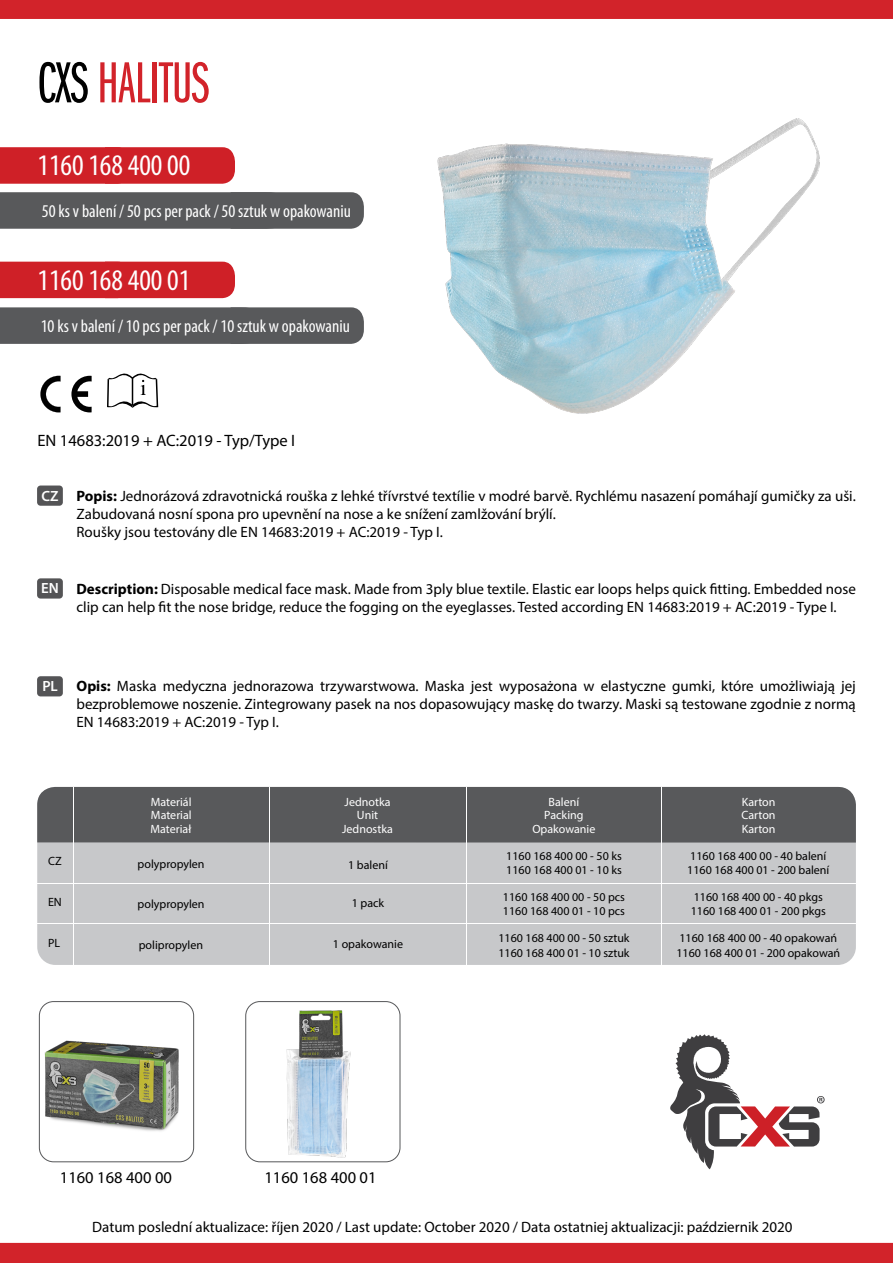
<style>
.page{position:relative;width:893px;height:1263px;background:#fff}
.page>*{position:absolute;margin:0;border:0;box-sizing:border-box;transform-origin:0 0}
.t1{font:60px "Franklin Got Itc DOT Boo Ext Com";letter-spacing:-.01em;color:#d2232a}
.t2{font:condensed 30px "Myriad Pro";color:#fff}
.t3{font:condensed 18px "Myriad Pro";color:#fff}
.t4{font:16.5px "Myriad Pro";color:#000}
.t5{font:15px/18px "Myriad Pro";color:#000}
.t6{font:600 14.85px "Myriad Pro";color:#fff}
.t7{font:12px/14.4px "Myriad Pro";color:#000}
.t8{font:12px "Myriad Pro";color:#fff}
.s1{color:#000}
.s2{font-weight:700}
</style>
<div class="page">
<div style="left:0;top:147px;width:235px;height:37px;background:#cf2027"></div>
<svg style="left:670px;top:1034px;width:155px;height:135px"></svg>
<svg style="left:107px;top:373px;width:51px;height:35px"></svg>
<svg style="left:40px;top:376px;width:21px;height:36px"></svg>
<svg style="left:71px;top:376px;width:21px;height:36px"></svg>
<div style="left:0;top:262px;width:235px;height:36px;background:#cf2027"></div>
<img style="left:437px;top:118px;width:383px;height:296px">
<img style="left:39px;top:1002px;width:155px;height:160px">
<div style="left:39px;top:1001px;width:155px;height:161px;border:1px solid #58595b;border-radius:14px"></div>
<img style="left:286px;top:1010px;width:65px;height:148px">
<div style="left:245px;top:1001px;width:155px;height:161px;border:1px solid #58595b;border-radius:14px"></div>
<div style="left:0;top:192px;width:364px;height:37px;background:#58595b"></div>
<div style="left:0;top:307px;width:364px;height:37px;background:#58595b"></div>
<div style="left:37px;top:485px;width:26px;height:21px;background:#545456;border-radius:3px"></div>
<div style="left:37px;top:578px;width:26px;height:21px;background:#545456;border-radius:3px"></div>
<div style="left:37px;top:676px;width:26px;height:20px;background:#545456;border-radius:3px"></div>
<div style="left:0;top:0;width:893px;height:19px;background:#d2232a"></div>
<div style="left:0;top:1243px;width:893px;height:20px;background:#d2232a"></div>
<div style="left:37px;top:787px;width:819px;height:178px;background:#c7c8ca;border-radius:18px"></div>
<div style="left:37px;top:787px;width:819px;height:55px;background:#58595b"></div>
<hr style="left:73px;top:787px;width:1px;height:178px;background:#fff">
<hr style="left:37px;top:923px;width:819px;height:1px;background:#fff">
<hr style="left:37px;top:883px;width:819px;height:1px;background:#fff">
<hr style="left:661px;top:787px;width:1px;height:178px;background:#fff">
<hr style="left:466px;top:787px;width:1px;height:178px;background:#fff">
<hr style="left:269px;top:787px;width:1px;height:178px;background:#fff">
<h1 class="t1" style="left:37px;top:51px;width:173px"><span class="s1">CXS</span> HALITUS</h1>
<h2 class="t2" style="left:38px;top:147px;width:154px">1160 168 400 00</h2>
<p class="t3" style="left:42px;top:200px;width:311px">50 ks v balení / 50 pcs per pack / 50 sztuk w opakowaniu</p>
<h2 class="t2" style="left:38px;top:261px;width:154px">1160 168 400 01</h2>
<p class="t3" style="left:41px;top:316px;width:311px">10 ks v balení / 10 pcs per pack / 10 sztuk w opakowaniu</p>
<p class="t4" style="left:38px;top:430px;width:259px">EN 14683:2019 + AC:2019 - Typ/Type I</p>
<p class="t6" style="left:42px;top:486px;width:19px">CZ</p>
<p class="t6" style="left:41px;top:579px;width:19px">EN</p>
<p class="t5" style="left:77px;top:486px;width:781px"><span class="s2">Popis:</span> Jednorázová zdravotnická rouška z lehké třívrstvé textílie v modré barvě. Rychlému nasazení pomáhají gumičky za uši.<br>Zabudovaná nosní spona pro upevnění na nose a ke snížení zamlžování brýlí.<br>Roušky jsou testovány dle EN 14683:2019 + AC:2019 - Typ I.</p>
<p class="t5" style="left:77px;top:579px;width:781px"><span class="s2">Description:</span> Disposable medical face mask. Made from 3ply blue textile. Elastic ear loops helps quick fitting. Embedded nose clip can help fit the nose bridge, reduce the fogging on the eyeglasses. Tested according EN 14683:2019 + AC:2019 - Type I.</p>
<p class="t6" style="left:42px;top:677px;width:17px">PL</p>
<p class="t5" style="left:77px;top:677px;width:781px;text-align:justify"><span class="s2">Opis:</span> Maska medyczna jednorazowa trzywarstwowa. Maska jest wyposażona w elastyczne gumki, które umożliwiają jej bezproblemowe noszenie. Zintegrowany pasek na nos dopasowujący maskę do twarzy. Maski są testowane zgodnie z normą EN 14683:2019 + AC:2019 - Typ I.</p>
<p class="t8" style="left:151px;top:794px;width:42px">Materiál</p>
<p class="t8" style="left:150px;top:821px;width:42px">Materiał</p>
<p class="t8" style="left:151px;top:808px;width:42px">Material</p>
<p class="t8" style="left:345px;top:794px;width:48px">Jednotka</p>
<p class="t8" style="left:342px;top:821px;width:52px">Jednostka</p>
<p class="t8" style="left:357px;top:808px;width:23px">Unit</p>
<p class="t8" style="left:549px;top:794px;width:32px">Balení</p>
<p class="t8" style="left:532px;top:821px;width:65px">Opakowanie</p>
<p class="t8" style="left:544px;top:808px;width:41px">Packing</p>
<p class="t8" style="left:742px;top:794px;width:35px">Karton</p>
<p class="t8" style="left:742px;top:821px;width:35px">Karton</p>
<p class="t8" style="left:742px;top:808px;width:36px">Carton</p>
<p class="t7" style="left:48px;top:854px;width:15px">CZ</p>
<p class="t7" style="left:138px;top:856px;width:69px">polypropylen</p>
<p class="t7" style="left:48px;top:894px;width:15px">EN</p>
<p class="t7" style="left:138px;top:896px;width:69px">polypropylen</p>
<p class="t7" style="left:48px;top:935px;width:14px">PL</p>
<p class="t7" style="left:139px;top:937px;width:66px">polipropylen</p>
<p class="t7" style="left:348px;top:858px;width:41px">1 balení</p>
<p class="t7" style="left:352px;top:896px;width:34px">1 pack</p>
<p class="t7" style="left:333px;top:937px;width:72px">1 opakowanie</p>
<p class="t7" style="left:506px;top:849px;width:117px">1160 168 400 00 - 50 ks<br>1160 168 400 01 - 10 ks</p>
<p class="t7" style="left:503px;top:889px;width:124px">1160 168 400 00 - 50 pcs<br>1160 168 400 01 - 10 pcs</p>
<p class="t7" style="left:498px;top:931px;width:133px">1160 168 400 00 - 50 sztuk<br>1160 168 400 01 - 10 sztuk</p>
<p class="t7" style="left:687px;top:849px;width:144px">1160 168 400 00 - 40 balení<br>1160 168 400 01 - 200 balení</p>
<p class="t7" style="left:691px;top:889px;width:137px">1160 168 400 00 - 40 pkgs<br>1160 168 400 01 - 200 pkgs</p>
<p class="t7" style="left:676px;top:931px;width:165px">1160 168 400 00 - 40 opakowań<br>1160 168 400 01 - 200 opakowań</p>
<p class="t4" style="left:60px;top:1168px;width:114px">1160 168 400 00</p>
<p class="t4" style="left:264px;top:1168px;width:114px">1160 168 400 01</p>
<p class="t5" style="left:92px;top:1218px;width:702px">Datum poslední aktualizace: říjen 2020 / Last update: October 2020 / Data ostatniej aktualizacji: październik 2020</p>
</div>
